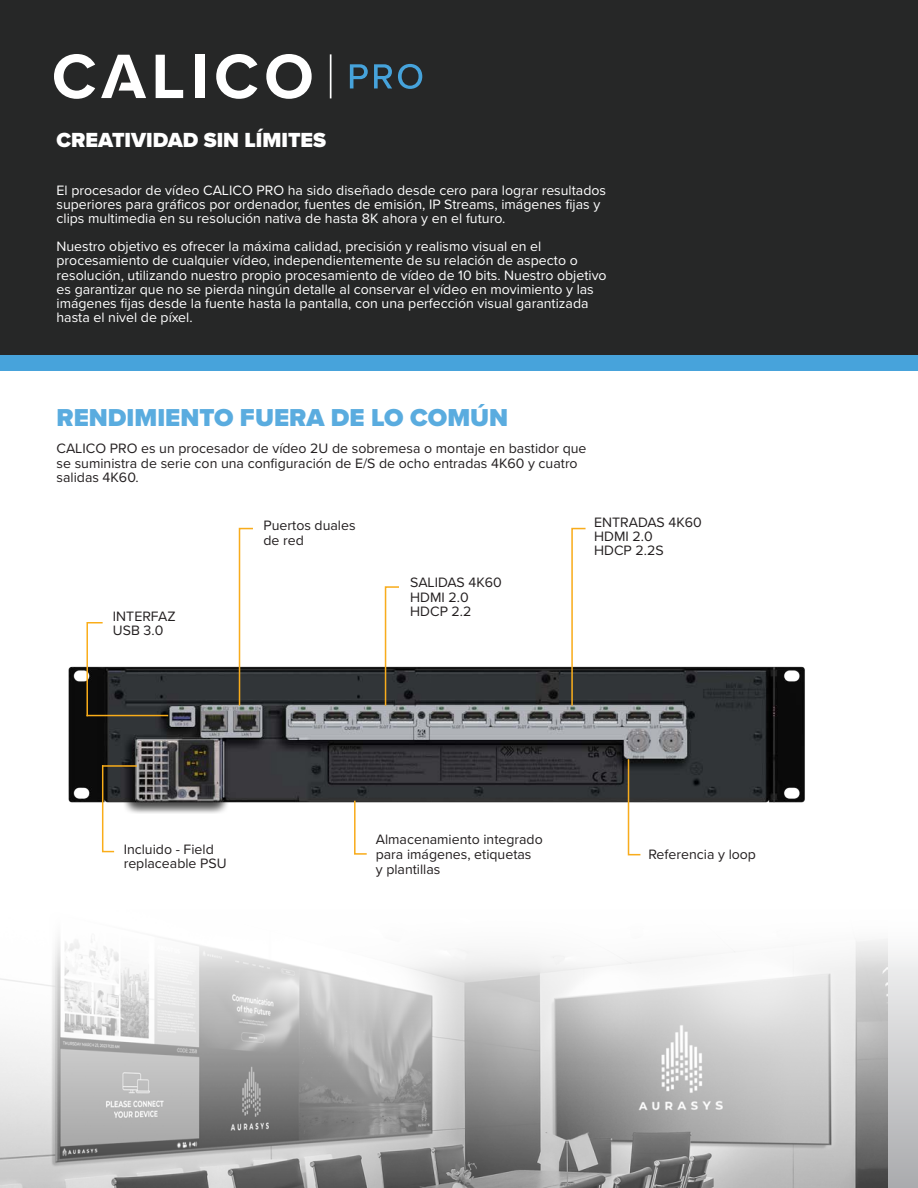
<style>
.page{position:relative;width:918px;height:1188px;background:#fff}
.page>*{position:absolute;margin:0;border:0;box-sizing:border-box;transform-origin:0 0}
.Headline{font:900 25.35px "Proxima Nova";color:#5aacdf}
.Headline_14_White{font:900 21.15px "Proxima Nova";color:#fff}
.Body_Copy_White{font:14.1px "Proxima Nova";color:#fff}
.Body_Copy_Black{font:14.1px/14.1px "Proxima Nova";color:#231f20}
</style>
<div class="page">
<div style="left:0;top:0;width:918px;height:356px;background:#262727"></div>
<svg style="left:54px;top:54px;width:41px;height:45px"></svg>
<svg style="left:156px;top:55px;width:27px;height:43px"></svg>
<div style="left:195px;top:55px;width:9px;height:43px;background:#fff"></div>
<svg style="left:216px;top:54px;width:41px;height:45px"></svg>
<svg style="left:266px;top:54px;width:46px;height:45px"></svg>
<svg style="left:101px;top:55px;width:45px;height:43px"></svg>
<svg style="left:350px;top:64px;width:18px;height:24px"></svg>
<svg style="left:374px;top:64px;width:18px;height:24px"></svg>
<svg style="left:398px;top:64px;width:24px;height:25px"></svg>
<hr style="left:330px;top:54px;width:2px;height:44px;background:#fff">
<svg style="left:0;top:939px;width:918px;height:249px"></svg>
<img style="left:68px;top:666px;width:737px;height:147px">
<hr style="left:102px;top:765px;width:35px;height:2px;background:#faad19">
<svg style="left:101px;top:764px;width:15px;height:89px"></svg>
<hr style="left:86px;top:715px;width:82px;height:1px;background:#faad19">
<svg style="left:86px;top:622px;width:18px;height:96px"></svg>
<svg style="left:571px;top:527px;width:16px;height:180px"></svg>
<svg style="left:384px;top:586px;width:17px;height:121px"></svg>
<svg style="left:353px;top:799px;width:15px;height:56px"></svg>
<svg style="left:627px;top:758px;width:15px;height:98px"></svg>
<svg style="left:238px;top:527px;width:17px;height:180px"></svg>
<div style="left:0;top:356px;width:918px;height:15px;background:#47a3db"></div>
<p class="Headline_14_White" style="left:57px;top:124px;width:271px">CREATIVIDAD SIN LÍMITES</p>
<p class="Body_Copy_White" style="left:57px;top:180px;width:551px">El procesador de vídeo CALICO PRO ha sido diseñado desde cero para lograr resultados</p>
<p class="Body_Copy_White" style="left:57px;top:194px;width:545px">superiores para gráficos por ordenador, fuentes de emisión, IP Streams, imágenes fijas y</p>
<p class="Body_Copy_White" style="left:57px;top:208px;width:451px">clips multimedia en su resolución nativa de hasta 8K ahora y en el futuro.</p>
<p class="Body_Copy_White" style="left:57px;top:236px;width:486px">Nuestro objetivo es ofrecer la máxima calidad, precisión y realismo visual en el</p>
<p class="Body_Copy_White" style="left:57px;top:250px;width:523px">procesamiento de cualquier vídeo, independientemente de su relación de aspecto o</p>
<p class="Body_Copy_White" style="left:57px;top:264px;width:552px">resolución, utilizando nuestro propio procesamiento de vídeo de 10 bits. Nuestro objetivo</p>
<p class="Body_Copy_White" style="left:57px;top:278px;width:539px">es garantizar que no se pierda ningún detalle al conservar el vídeo en movimiento y las</p>
<p class="Body_Copy_White" style="left:57px;top:293px;width:534px">imágenes fijas desde la fuente hasta la pantalla, con una perfección visual garantizada</p>
<p class="Body_Copy_White" style="left:57px;top:307px;width:138px">hasta el nivel de píxel.</p>
<p class="Headline" style="left:57px;top:399px;width:453px">RENDIMIENTO FUERA DE LO COMÚN</p>
<p class="Body_Copy_Black" style="left:57px;top:441px;width:532px">CALICO PRO es un procesador de vídeo 2U de sobremesa o montaje en bastidor que se suministra de serie con una configuración de E/S de ocho entradas 4K60 y cuatro salidas 4K60.</p>
<p class="Body_Copy_Black" style="left:113px;top:608px;width:64px">INTERFAZ</p>
<p class="Body_Copy_Black" style="left:113px;top:623px;width:52px">USB 3.0</p>
<p class="Body_Copy_Black" style="left:264px;top:517px;width:94px;line-height:14.9px">Puertos duales de red</p>
<p class="Body_Copy_Black" style="left:410px;top:575px;width:93px">SALIDAS 4K60<br>HDMI 2.0<br>HDCP 2.2</p>
<p class="Body_Copy_Black" style="left:594px;top:515px;width:109px">ENTRADAS 4K60<br>HDMI 2.0<br>HDCP 2.2S</p>
<p class="Body_Copy_Black" style="left:124px;top:841px;width:104px;line-height:14.9px">Incluido - Field replaceable PSU</p>
<p class="Body_Copy_Black" style="left:376px;top:832px;width:169px;line-height:14.9px">Almacenamiento integrado para imágenes, etiquetas<br>y plantillas</p>
<p class="Body_Copy_Black" style="left:648px;top:847px;width:109px">Referencia y loop</p>
</div>
